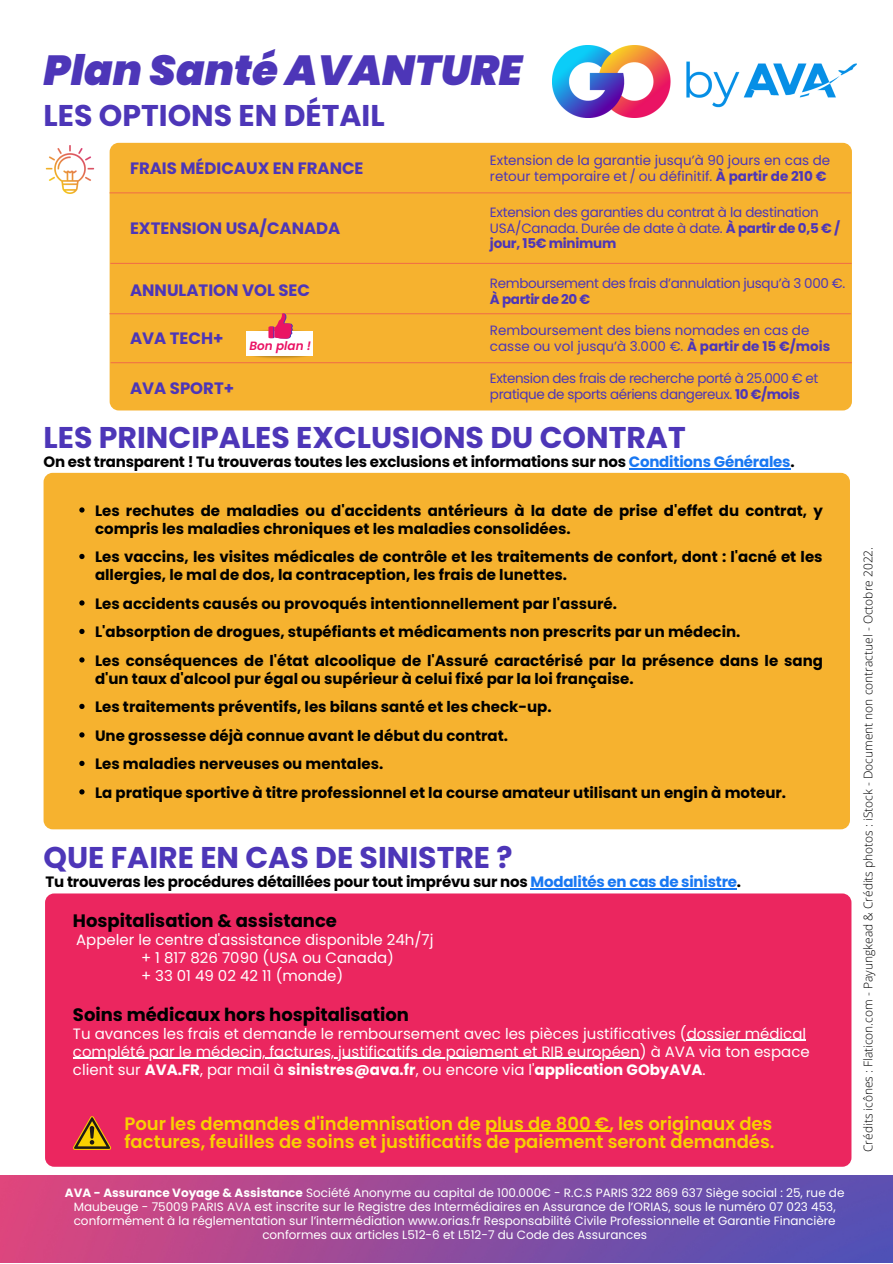
<style>
.page{position:relative;width:893px;height:1264px;background:#fff}
.page>*{position:absolute;margin:0;border:0;box-sizing:border-box;transform-origin:0 0}
.t1{font:italic 900 42px "Poppins";color:#4d36b8}
.t2{font:700 30px "Poppins";color:#4d36b8}
.t3{font:600 18px/18px "Poppins";color:#f9d100}
.t4{font:700 18px "Poppins";color:#000}
.t5{font:700 16.5px "Poppins";color:#4d36b8}
.t6{font:700 15px/28.5px "Poppins";color:#000}
.t7{font:15px/18px "Poppins";color:#fff}
.t8{font:13.5px/15.8px "Poppins";letter-spacing:-.02em;color:#4d36b8}
.t9{font:13.5px/15.8px "Poppins";color:#4d36b8}
.t10{font:700 13.5px "Poppins";letter-spacing:-.025em;color:#4d36b8}
.t11{font:12px/14px "Poppins";color:#fff;text-align:center}
.t12{font:300 12px "Open Sans";color:#000}
.t13{font:italic 600 12px "Poppins";color:#ea1364}
.s1{font-weight:700}
.s2{color:#1877f2}
</style>
<div class="page">
<img style="left:552px;top:45px;width:304px;height:72px">
<img style="left:0;top:1175px;width:892px;height:87px">
<div style="left:44px;top:473px;width:805px;height:356px;background:#f6b22f;border-radius:9px"></div>
<div style="left:110px;top:143px;width:741px;height:267px;background:#f6b22f;border-radius:9px"></div>
<hr style="left:110px;top:192px;width:740px;height:1px;background:#f17344">
<hr style="left:110px;top:313px;width:740px;height:1px;background:#f17344">
<img style="left:46px;top:145px;width:48px;height:48px">
<div style="left:45px;top:893px;width:806px;height:273px;background:#eb265f;border-radius:9px"></div>
<svg style="left:73px;top:1116px;width:38px;height:33px"></svg>
<hr style="left:686px;top:1039px;width:120px;height:1px;background:#fff">
<hr style="left:73px;top:1057px;width:566px;height:1px;background:#fff">
<hr style="left:485px;top:1130px;width:124px;height:1px;background:#f9d100">
<svg style="left:79px;top:507px;width:6px;height:5px"></svg>
<svg style="left:79px;top:554px;width:6px;height:5px"></svg>
<svg style="left:79px;top:600px;width:6px;height:5px"></svg>
<svg style="left:79px;top:629px;width:6px;height:5px"></svg>
<svg style="left:79px;top:657px;width:6px;height:5px"></svg>
<svg style="left:79px;top:703px;width:6px;height:6px"></svg>
<svg style="left:79px;top:732px;width:6px;height:5px"></svg>
<svg style="left:79px;top:760px;width:6px;height:6px"></svg>
<svg style="left:79px;top:789px;width:6px;height:5px"></svg>
<hr style="left:629px;top:468px;width:161px;height:1px;background:#1877f2">
<hr style="left:530px;top:888px;width:206px;height:1px;background:#1877f2">
<img style="left:260px;top:330px;width:40px;height:1px">
<div style="left:246px;top:331px;width:67px;height:25px;background:#fff"></div>
<svg style="left:269px;top:326px;width:5px;height:12px"></svg>
<svg style="left:274px;top:313px;width:19px;height:26px"></svg>
<div style="left:268px;top:326px;width:5px;height:12px;background:#ea1364"></div>
<hr style="left:111px;top:362px;width:740px;height:1px;background:#f17344">
<hr style="left:110px;top:263px;width:741px;height:1px;background:#f17344">
<h1 class="t1" style="left:44px;top:41px;width:480px">Plan Santé AVANTURE</h1>
<h2 class="t2" style="left:44px;top:95px;width:342px">LES OPTIONS EN DÉTAIL</h2>
<p class="t5" style="left:130px;top:157px;width:235px">FRAIS MÉDICAUX EN FRANCE</p>
<p class="t9" style="left:490px;top:153px;width:342px">Extension de la garantie jusqu’à 90 jours en cas de retour temporaire et / ou définitif. <span class="s1">À partir de 210 €</span></p>
<p class="t5" style="left:130px;top:216px;width:212px">EXTENSION USA/CANADA</p>
<p class="t8" style="left:490px;top:204px;width:352px">Extension des garanties du contrat à la destination<br>USA/Canada. Durée de date à date. <span class="s1">À partir de 0,5 € / jour, 15€ minimum</span></p>
<p class="t5" style="left:130px;top:279px;width:181px">ANNULATION VOL SEC</p>
<p class="t5" style="left:130px;top:327px;width:95px">AVA TECH+</p>
<p class="t5" style="left:130px;top:376px;width:105px">AVA SPORT+</p>
<p class="t13" style="left:249px;top:338px;width:63px">Bon plan !</p>
<p class="t8" style="left:490px;top:276px;width:357px">Remboursement des frais d’annulation jusqu’à 3 000 €.</p>
<p class="t10" style="left:490px;top:290px;width:102px">À partir de 20 €</p>
<p class="t9" style="left:490px;top:323px;width:342px">Remboursement des biens nomades en cas de casse ou vol jusqu’à 3.000 €. <span class="s1">À partir de 15 €/mois</span></p>
<p class="t8" style="left:490px;top:371px;width:330px">Extension des frais de recherche porté à 25.000 € et pratique de sports aériens dangereux. <span class="s1">10 €/mois</span></p>
<h2 class="t2" style="left:44px;top:417px;width:643px">LES PRINCIPALES EXCLUSIONS DU CONTRAT</h2>
<p class="t6" style="left:44px;top:447px;width:752px">On est transparent ! Tu trouveras toutes les exclusions et informations sur nos <span class="s2">Conditions Générales</span>.</p>
<p class="t6" style="left:95px;top:501px;width:729px;line-height:18px">Les rechutes de maladies ou d'accidents antérieurs à la date de prise d'effet du contrat, y compris les maladies chroniques et les maladies consolidées.</p>
<p class="t6" style="left:95px;top:548px;width:729px;line-height:18px">Les vaccins, les visites médicales de contrôle et les traitements de confort, dont : l'acné et les allergies, le mal de dos, la contraception, les frais de lunettes.</p>
<p class="t6" style="left:95px;top:589px;width:729px">Les accidents causés ou provoqués intentionnellement par l'assuré.<br>L'absorption de drogues, stupéfiants et médicaments non prescrits par un médecin.<br>Les conséquences de l'état alcoolique de l'Assuré caractérisé par la présence dans le sang</p>
<p class="t6" style="left:95px;top:664px;width:692px">d'un taux d'alcool pur égal ou supérieur à celui fixé par la loi française.<br>Les traitements préventifs, les bilans santé et les check-up.<br>Une grossesse déjà connue avant le début du contrat.<br>Les maladies nerveuses ou mentales.<br>La pratique sportive à titre professionnel et la course amateur utilisant un engin à moteur.</p>
<h2 class="t2" style="left:44px;top:836px;width:470px">QUE FAIRE EN CAS DE SINISTRE ?</h2>
<p class="t6" style="left:46px;top:867px;width:697px">Tu trouveras les procédures détaillées pour tout imprévu sur nos <span class="s2">Modalités en cas de sinistre</span>.</p>
<p class="t4" style="left:73px;top:908px;width:265px">Hospitalisation &amp; assistance</p>
<p class="t7" style="left:141px;top:931px;width:294px;text-indent:-65px">Appeler le centre d'assistance disponible 24h/7j + 1 817 826 7090 (USA ou Canada)<br>+ 33 01 49 02 42 11 (monde)</p>
<p class="t4" style="left:73px;top:1001px;width:337px">Soins médicaux hors hospitalisation</p>
<p class="t7" style="left:73px;top:1024px;width:738px">Tu avances les frais et demande le remboursement avec les pièces justificatives (dossier médical complété par le médecin, factures, justificatifs de paiement et RIB européen) à AVA via ton espace client sur <span class="s1">AVA.FR</span>, par mail à <span class="s1">sinistres@ava.fr</span>, ou encore via l'<span class="s1">application GObyAVA</span>.</p>
<p class="t3" style="left:124px;top:1114px;width:651px">Pour les demandes d'indemnisation de plus de 800 €, les originaux des factures, feuilles de soins et justificatifs de paiement seront demandés.</p>
<p class="t11" style="left:65px;top:1186px;width:781px"><span class="s1">AVA - Assurance Voyage &amp; Assistance</span> Société Anonyme au capital de 100.000€ - R.C.S PARIS 322 869 637 Siège social : 25, rue de Maubeuge - 75009 PARIS AVA est inscrite sur le Registre des Intermédiaires en Assurance de l’ORIAS, sous le numéro 07 023 453, conformément à la réglementation sur l’intermédiation www.orias.fr Responsabilité Civile Professionnelle et Garantie Financière conformes aux articles L512-6 et L512-7 du Code des Assurances</p>
<p class="t12" style="left:859px;top:1151px;width:606px;rotate:-90deg">Crédits icônes : Flaticon.com - Payungkead &amp; Crédits photos : iStock - Document non contractuel - Octobre 2022.</p>
</div>
